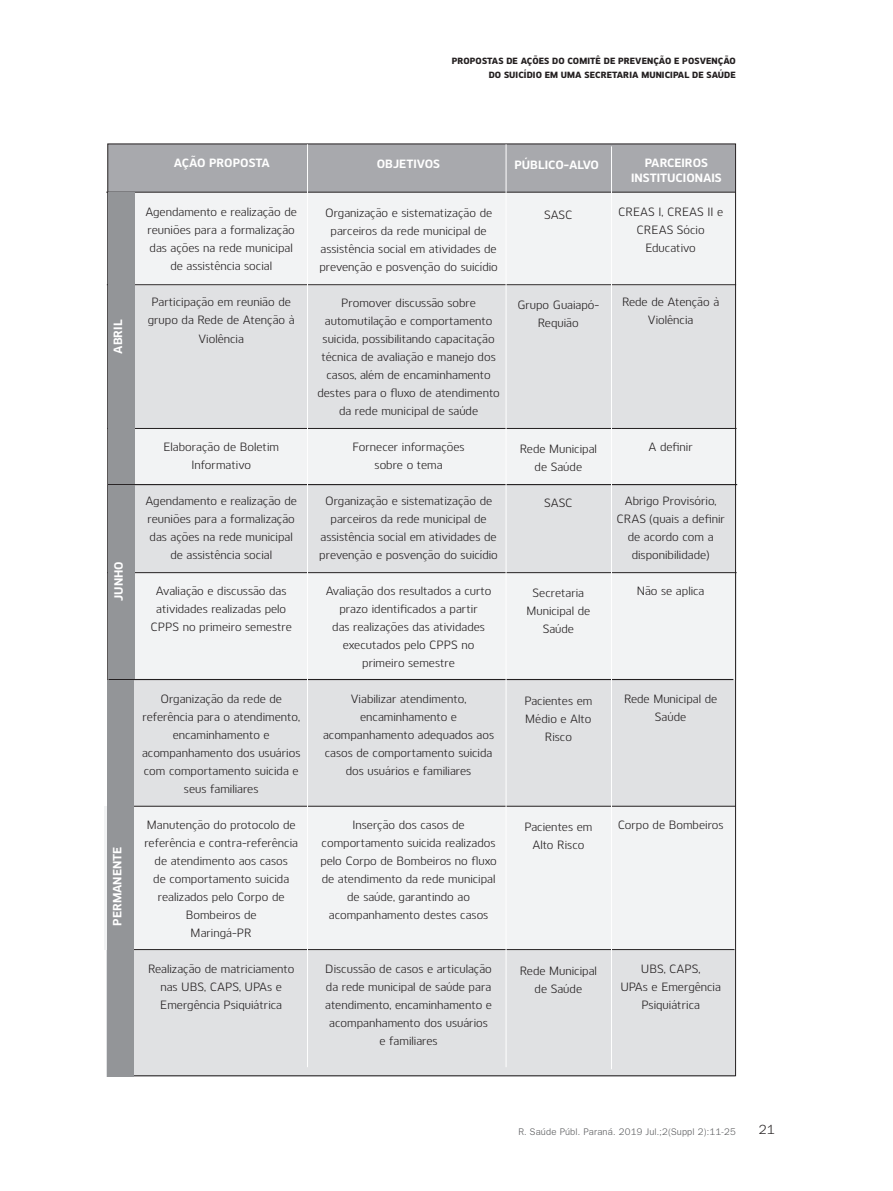
<style>
.page{position:relative;width:893px;height:1191px;background:#fff}
.page>*{position:absolute;margin:0;border:0;box-sizing:border-box;transform-origin:0 0}
.t1{font:13.5px "Tee Franklin";color:#231f20}
.t2{font:12px/18px "Kobern";color:#231f20;text-align:center}
.t3{font:700 12px/15px "Kobern";color:#fff;text-align:center}
.t4{font:9.75px "Tee Franklin";letter-spacing:.02em;color:#57585a}
.t5{font:800 9px/13.5px "Kobern";letter-spacing:.01em;color:#231f20;text-align:right}
</style>
<div class="page">
<div style="left:107px;top:285px;width:629px;height:144px;background:#e0e1e3"></div>
<div style="left:107px;top:485px;width:629px;height:124px;background:#e0e1e3"></div>
<div style="left:107px;top:679px;width:629px;height:127px;background:#e0e1e3"></div>
<div style="left:106px;top:949px;width:628px;height:127px;background:#e0e1e3"></div>
<div style="left:107px;top:192px;width:628px;height:93px;background:#f2f3f4"></div>
<div style="left:108px;top:429px;width:629px;height:55px;background:#f2f3f4"></div>
<div style="left:108px;top:572px;width:628px;height:108px;background:#f2f3f4"></div>
<div style="left:104px;top:806px;width:632px;height:143px;background:#f2f3f4"></div>
<div style="left:108px;top:144px;width:627px;height:48px;background:#a8a9ad"></div>
<hr style="left:106px;top:192px;width:629px;height:1px;background:#231f20">
<hr style="left:107px;top:284px;width:629px;height:1px;background:#231f20">
<hr style="left:107px;top:428px;width:630px;height:1px;background:#231f20">
<hr style="left:108px;top:484px;width:629px;height:1px;background:#231f20">
<hr style="left:107px;top:572px;width:630px;height:1px;background:#231f20">
<hr style="left:108px;top:679px;width:625px;height:1px;background:#231f20">
<hr style="left:115px;top:806px;width:621px;height:1px;background:#231f20">
<hr style="left:114px;top:949px;width:620px;height:1px;background:#231f20">
<hr style="left:307px;top:144px;width:1px;height:923px;background:#fff">
<hr style="left:506px;top:144px;width:1px;height:923px;background:#fff">
<hr style="left:611px;top:146px;width:1px;height:923px;background:#fff">
<div style="left:108px;top:192px;width:26px;height:292px;background:#939598"></div>
<div style="left:108px;top:485px;width:26px;height:194px;background:#939598"></div>
<div style="left:107px;top:680px;width:26px;height:396px;background:#939598"></div>
<p class="t5" style="left:452px;top:54px;width:285px">PROPOSTAS DE AÇÕES DO COMITÊ DE PREVENÇÃO E POSVENÇÃO<br>DO SUICÍDIO EM UMA SECRETARIA MUNICIPAL DE SAÚDE</p>
<p class="t3" style="left:110px;top:354px;width:36px;rotate:-90deg">ABRIL</p>
<p class="t3" style="left:110px;top:601px;width:41px;rotate:-90deg">JUNHO</p>
<p class="t3" style="left:109px;top:926px;width:81px;rotate:-90deg">PERMANENTE</p>
<p class="t3" style="left:174px;top:155px;width:98px">AÇÃO PROPOSTA</p>
<p class="t3" style="left:377px;top:155px;width:65px">OBJETIVOS</p>
<p class="t3" style="left:514px;top:156px;width:86px">PÚBLICO-ALVO</p>
<p class="t3" style="left:631px;top:154px;width:92px">PARCEIROS<br>INSTITUCIONAIS</p>
<p class="t2" style="left:145px;top:203px;width:153px">Agendamento e realização de reuniões para a formalização das ações na rede municipal de assistência social</p>
<p class="t2" style="left:148px;top:293px;width:148px">Participação em reunião de grupo da Rede de Atenção à<br>Violência</p>
<p class="t2" style="left:618px;top:203px;width:107px">CREAS I, CREAS II e<br>CREAS Sócio<br>Educativo</p>
<p class="t2" style="left:319px;top:203px;width:180px">Organização e sistematização de parceiros da rede municipal de assistência social em atividades de prevenção e posvenção do suicídio</p>
<p class="t2" style="left:317px;top:293px;width:184px">Promover discussão sobre automutilação e comportamento suicida, possibilitando capacitação técnica de avaliação e manejo dos casos, além de encaminhamento destes para o fluxo de atendimento da rede municipal de saúde</p>
<p class="t2" style="left:353px;top:437px;width:114px">Fornecer informações sobre o tema</p>
<p class="t2" style="left:319px;top:491px;width:180px">Organização e sistematização de parceiros da rede municipal de assistência social em atividades de prevenção e posvenção do suicídio</p>
<p class="t2" style="left:326px;top:581px;width:167px">Avaliação dos resultados a curto prazo identificados a partir<br>das realizações das atividades executados pelo CPPS no primeiro semestre</p>
<p class="t2" style="left:323px;top:689px;width:173px">Viabilizar atendimento, encaminhamento e acompanhamento adequados aos casos de comportamento suicida dos usuários e familiares</p>
<p class="t2" style="left:544px;top:205px;width:30px">SASC</p>
<p class="t2" style="left:622px;top:293px;width:99px">Rede de Atenção à<br>Violência</p>
<p class="t2" style="left:517px;top:295px;width:84px">Grupo Guaiapó-<br>Requião</p>
<p class="t2" style="left:163px;top:437px;width:117px">Elaboração de Boletim<br>Informativo</p>
<p class="t2" style="left:145px;top:491px;width:153px">Agendamento e realização de reuniões para a formalização das ações na rede municipal de assistência social</p>
<p class="t2" style="left:150px;top:581px;width:143px">Avaliação e discussão das atividades realizadas pelo<br>CPPS no primeiro semestre</p>
<p class="t2" style="left:648px;top:437px;width:46px">A definir</p>
<p class="t2" style="left:520px;top:439px;width:79px">Rede Municipal de Saúde</p>
<p class="t2" style="left:544px;top:493px;width:30px">SASC</p>
<p class="t2" style="left:616px;top:491px;width:110px">Abrigo Provisório,<br>CRAS (quais a definir de acordo com a disponibilidade)</p>
<p class="t2" style="left:637px;top:581px;width:69px">Não se aplica</p>
<p class="t2" style="left:526px;top:583px;width:65px">Secretaria<br>Municipal de<br>Saúde</p>
<p class="t2" style="left:142px;top:689px;width:160px">Organização da rede de referência para o atendimento, encaminhamento e acompanhamento dos usuários com comportamento suicida e seus familiares</p>
<p class="t2" style="left:144px;top:815px;width:155px">Manutenção do protocolo de referência e contra-referência de atendimento aos casos<br>de comportamento suicida realizados pelo Corpo de<br>Bombeiros de<br>Maringá-PR</p>
<p class="t2" style="left:148px;top:959px;width:148px">Realização de matriciamento nas UBS, CAPS, UPAs e<br>Emergência Psiquiátrica</p>
<p class="t2" style="left:624px;top:689px;width:95px">Rede Municipal de<br>Saúde</p>
<p class="t2" style="left:524px;top:691px;width:69px">Pacientes em<br>Médio e Alto<br>Risco</p>
<p class="t2" style="left:618px;top:815px;width:107px">Corpo de Bombeiros</p>
<p class="t2" style="left:320px;top:815px;width:178px">Inserção dos casos de comportamento suicida realizados pelo Corpo de Bombeiros no fluxo de atendimento da rede municipal de saúde, garantindo ao acompanhamento destes casos</p>
<p class="t2" style="left:524px;top:817px;width:69px">Pacientes em<br>Alto Risco</p>
<p class="t2" style="left:620px;top:959px;width:102px">UBS, CAPS,<br>UPAs e Emergência<br>Psiquiátrica</p>
<p class="t2" style="left:325px;top:959px;width:168px">Discussão de casos e articulação da rede municipal de saúde para atendimento, encaminhamento e acompanhamento dos usuários e familiares</p>
<p class="t2" style="left:520px;top:961px;width:79px">Rede Municipal de Saúde</p>
<p class="t4" style="left:518px;top:1125px;width:219px">R. Saúde Públ. Paraná. 2019 Jul.;2(Suppl 2):11-25</p>
<p class="t1" style="left:759px;top:1122px;width:18px">21</p>
</div>
